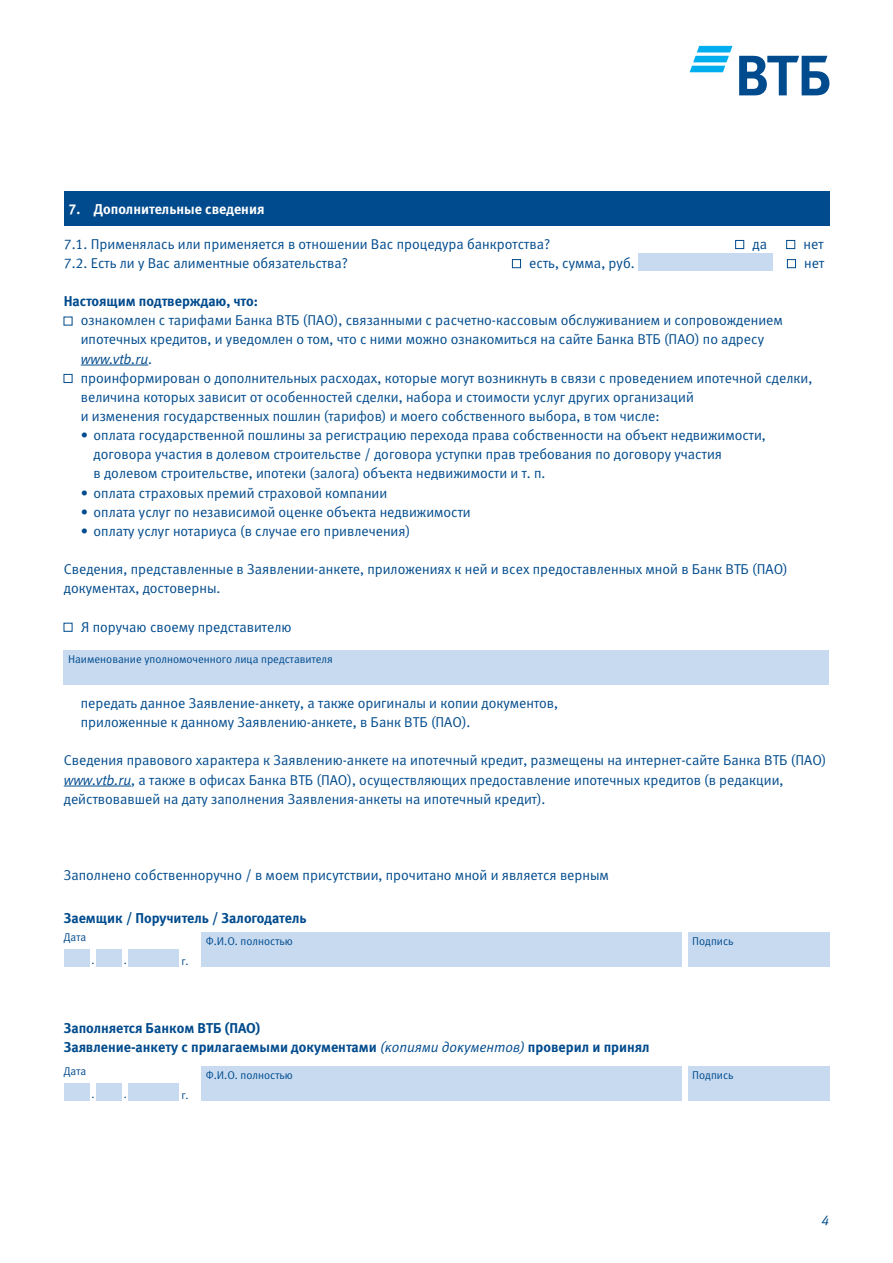
<style>
.page{position:relative;width:893px;height:1263px;background:#fff}
.page>*{position:absolute;margin:0;border:0;box-sizing:border-box;transform-origin:0 0}
.t1{font:14.25px/19.2px "Meta Normal Cyr LF";color:#004b8d}
.t2{font:14.25px/19.2px "Meta Bold Cyr LF";color:#004b8d}
.t3{font:14.25px "Meta Bold Cyr LF";color:#fff}
.t4{font:italic 14.25px "Meta Normal Cyr LF";color:#004b8d}
.t5{font:11.25px "Meta Normal Cyr LF";color:#004b8d}
.s1{font-style:italic}
.s2{font-family:"Meta Normal Cyr LF";font-style:italic}
</style>
<div class="page">
<svg style="left:690px;top:46px;width:42px;height:26px"></svg>
<svg style="left:739px;top:56px;width:90px;height:39px"></svg>
<div style="left:64px;top:191px;width:765px;height:34px;background:#004b8d"></div>
<div style="left:735px;top:240px;width:9px;height:9px;border:1px solid #004b8d"></div>
<div style="left:512px;top:259px;width:9px;height:9px;border:1px solid #004b8d"></div>
<div style="left:638px;top:253px;width:135px;height:17px;background:#c7daf0"></div>
<div style="left:786px;top:240px;width:9px;height:9px;border:1px solid #004b8d"></div>
<div style="left:787px;top:259px;width:9px;height:9px;border:1px solid #004b8d"></div>
<hr style="left:81px;top:365px;width:67px;height:1px;background:#004b8d">
<div style="left:64px;top:374px;width:8px;height:9px;border:1px solid #004b8d"></div>
<hr style="left:64px;top:786px;width:67px;height:1px;background:#004b8d">
<div style="left:64px;top:651px;width:765px;height:34px;background:#c7daf0"></div>
<div style="left:202px;top:932px;width:480px;height:34px;background:#c7daf0"></div>
<div style="left:202px;top:1066px;width:480px;height:34px;background:#c7daf0"></div>
<div style="left:688px;top:932px;width:141px;height:34px;background:#c7daf0"></div>
<div style="left:688px;top:1066px;width:141px;height:34px;background:#c7daf0"></div>
<div style="left:64px;top:949px;width:26px;height:17px;background:#c7daf0"></div>
<div style="left:64px;top:1083px;width:26px;height:17px;background:#c7daf0"></div>
<div style="left:97px;top:949px;width:25px;height:17px;background:#c7daf0"></div>
<div style="left:97px;top:1083px;width:25px;height:17px;background:#c7daf0"></div>
<div style="left:128px;top:949px;width:51px;height:17px;background:#c7daf0"></div>
<div style="left:128px;top:1083px;width:51px;height:17px;background:#c7daf0"></div>
<p class="t3" style="left:68px;top:200px;width:197px">7. Дополнительные сведения</p>
<p class="t1" style="left:64px;top:234px;width:488px">7.1. Применялась или применяется в отношении Вас процедура банкротства?<br>7.2. Есть ли у Вас алиментные обязательства?</p>
<p class="t1" style="left:752px;top:234px;width:16px">да</p>
<p class="t1" style="left:529px;top:253px;width:107px">есть, сумма, руб.</p>
<p class="t1" style="left:803px;top:234px;width:22px">нет нет</p>
<p class="t2" style="left:64px;top:291px;width:196px">Настоящим подтверждаю, что:</p>
<p class="t1" style="left:81px;top:311px;width:733px">ознакомлен с тарифами Банка ВТБ (ПАО), связанными с расчетно-кассовым обслуживанием и сопровождением ипотечных кредитов, и уведомлен о том, что с ними можно ознакомиться на сайте Банка ВТБ (ПАО) по адресу <span class="s1">www.vtb.ru</span>.<br>проинформирован о дополнительных расходах, которые могут возникнуть в связи с проведением ипотечной сделки, величина которых зависит от особенностей сделки, набора и стоимости услуг других организаций<br>и изменения государственных пошлин (тарифов) и моего собственного выбора, в том числе:</p>
<p class="t1" style="left:94px;top:426px;width:674px;text-indent:-13px">• оплата государственной пошлины за регистрацию перехода права собственности на объект недвижимости, договора участия в долевом строительстве / договора уступки прав требования по договору участия<br>в долевом строительстве, ипотеки (залога) объекта недвижимости и т. п.</p>
<p class="t1" style="left:81px;top:483px;width:308px">• оплата страховых премий страховой компании</p>
<p class="t1" style="left:81px;top:502px;width:391px">• оплата услуг по независимой оценке объекта недвижимости</p>
<p class="t1" style="left:81px;top:521px;width:331px">• оплату услуг нотариуса (в случае его привлечения)</p>
<p class="t1" style="left:64px;top:559px;width:725px">Сведения, представленные в Заявлении-анкете, приложениях к ней и всех предоставленных мной в Банк ВТБ (ПАО) документах, достоверны.</p>
<p class="t1" style="left:81px;top:617px;width:212px">Я поручаю своему представителю</p>
<p class="t5" style="left:68px;top:653px;width:266px">Наименование уполномоченного лица представителя</p>
<p class="t1" style="left:81px;top:693px;width:479px">передать данное Заявление-анкету, а также оригиналы и копии документов, приложенные к данному Заявлению-анкете, в Банк ВТБ (ПАО).</p>
<p class="t1" style="left:64px;top:751px;width:764px">Сведения правового характера к Заявлению-анкете на ипотечный кредит, размещены на интернет-сайте Банка ВТБ (ПАО) <span class="s1">www.vtb.ru</span>, а также в офисах Банка ВТБ (ПАО), осуществляющих предоставление ипотечных кредитов (в редакции, действовавшей на дату заполнения Заявления-анкеты на ипотечный кредит).</p>
<p class="t1" style="left:64px;top:866px;width:547px">Заполнено собственноручно / в моем присутствии, прочитано мной и является верным</p>
<p class="t2" style="left:64px;top:908px;width:244px">Заемщик / Поручитель / Залогодатель</p>
<p class="t5" style="left:64px;top:930px;width:24px">Дата</p>
<p class="t5" style="left:91px;top:954px;width:5px">.</p>
<p class="t5" style="left:124px;top:954px;width:5px">.</p>
<p class="t5" style="left:181px;top:955px;width:9px">г.</p>
<p class="t5" style="left:206px;top:935px;width:88px">Ф.И.О. полностью</p>
<p class="t2" style="left:64px;top:1018px;width:587px">Заполняется Банком ВТБ (ПАО)<br>Заявление-анкету с прилагаемыми документами <span class="s2">(копиями документов)</span> проверил и принял</p>
<p class="t5" style="left:64px;top:1064px;width:24px">Дата</p>
<p class="t5" style="left:91px;top:1088px;width:5px">.</p>
<p class="t5" style="left:124px;top:1088px;width:5px">.</p>
<p class="t5" style="left:181px;top:1089px;width:9px">г.</p>
<p class="t5" style="left:206px;top:1068px;width:88px">Ф.И.О. полностью</p>
<p class="t5" style="left:692px;top:935px;width:43px">Подпись</p>
<p class="t5" style="left:692px;top:1068px;width:43px">Подпись</p>
<p class="t4" style="left:821px;top:1212px;width:9px">4</p>
</div>
